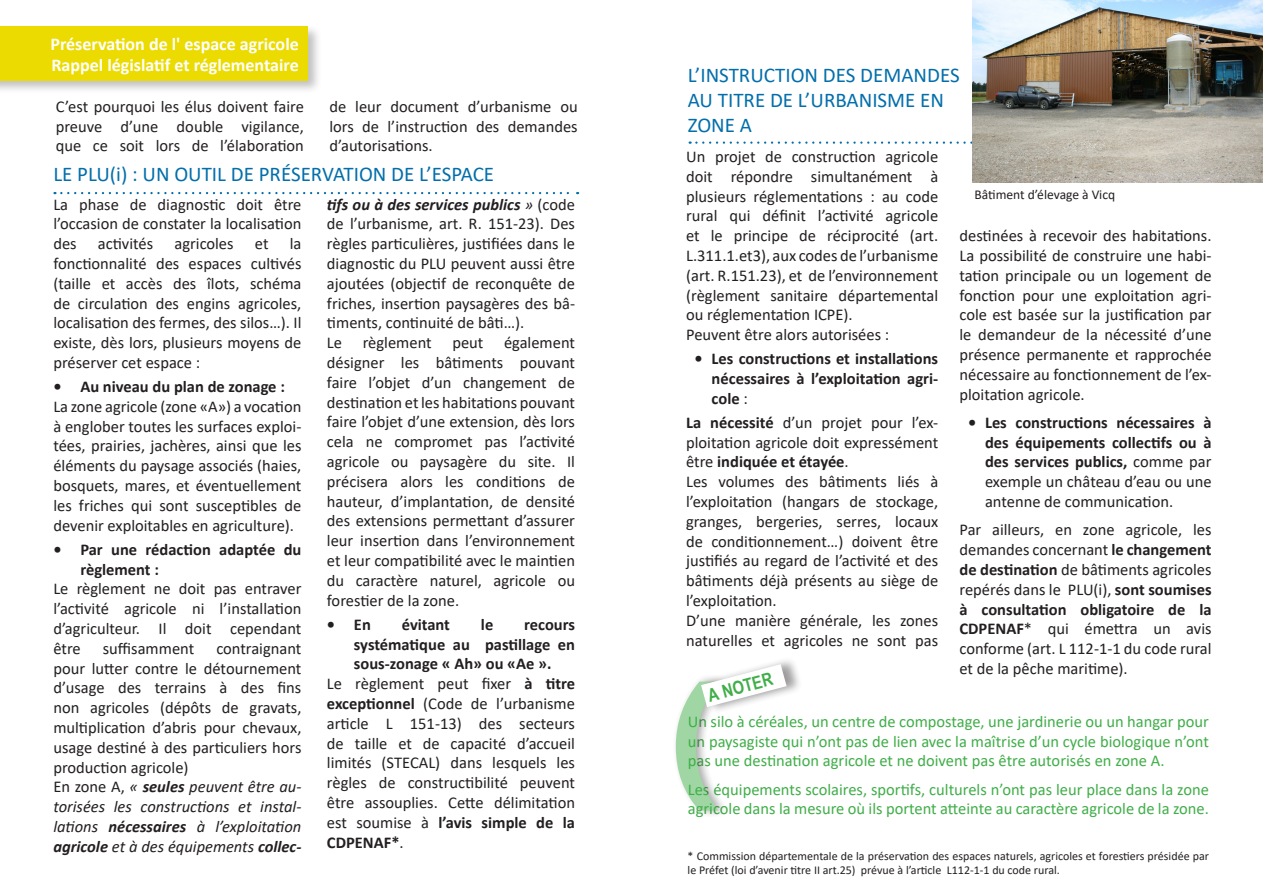
<style>
.page{position:relative;width:1263px;height:893px;background:#fff}
.page>*{position:absolute;margin:0;border:0;box-sizing:border-box;transform-origin:0 0}
.t1{font:700 150px "Microsoft Phags Pa";color:#40ae49}
.t2{font:21px/25.2px "Calibri";color:#026eab}
.t3{font:700 18px "Calibri";color:#fff}
.t4{font:700 18px "Arial Narrow";color:#40ae49}
.t5{font:16.5px/19.8px "Calibri";color:#231f20;text-align:justify}
.t6{font:16.5px/19.8px "Calibri";color:#40ae49;text-align:justify}
.t7{font:700 16.5px/19.8px "Calibri";color:#231f20;text-align:justify}
.t8{font:italic 16.5px/19.8px "Calibri";color:#231f20;text-align:justify}
.t9{font:13.5px "Calibri";color:#231f20}
.t10{font:12px/14.4px "Calibri";color:#231f20}
.s1{font-style:normal}
.s2{font-weight:700}
.s3{font-weight:700;font-style:italic}
.s4{font-style:italic}
.s5{font-weight:400}
</style>
<div class="page">
<div style="left:0;top:24px;width:322px;height:71px;background:#231f20;opacity:.28"></div>
<div style="left:0;top:27px;width:307px;height:54px;background:#ebdb01"></div>
<svg style="left:690px;top:141px;width:282px;height:3px"></svg>
<svg style="left:61px;top:192px;width:517px;height:2px"></svg>
<img style="left:972px;top:0;width:291px;height:183px">
<div style="left:671px;top:673px;width:58px;height:145px;background:#231f20;opacity:.75"></div>
<div style="left:702px;top:657px;width:100px;height:58px;background:#231f20;opacity:.44"></div>
<svg style="left:701px;top:664px;width:86px;height:43px"></svg>
<p class="t3" style="left:50px;top:31px;width:250px">Préservation de l' espace agricole</p>
<p class="t3" style="left:51px;top:53px;width:249px">Rappel législatif et réglementaire</p>
<p class="t5" style="left:56px;top:96px;width:250px">C’est pourquoi les élus doivent faire preuve d’une double vigilance, que ce soit lors de l’élaboration</p>
<p class="t5" style="left:329px;top:96px;width:250px">de leur document d’urbanisme ou lors de l’instruction des demandes d’autorisations.</p>
<p class="t2" style="left:53px;top:161px;width:442px">LE PLU(i) : UN OUTIL DE PRÉSERVATION DE L’ESPACE</p>
<p class="t5" style="left:53px;top:194px;width:250px">La phase de diagnostic doit être l’occasion de constater la localisation des</p>
<p class="t5" style="left:98px;top:233px;width:57px">activités</p>
<p class="t5" style="left:174px;top:233px;width:61px">agricoles</p>
<p class="t5" style="left:255px;top:233px;width:15px">et</p>
<p class="t5" style="left:53px;top:233px;width:250px;text-indent:236px">la fonctionnalité des espaces cultivés (taille et accès des îlots, schéma de circulation des engins agricoles, localisation des fermes, des silos…). Il existe, dès lors, plusieurs moyens de préserver cet espace :</p>
<p class="t7" style="left:53px;top:376px;width:233px">• Au niveau du plan de zonage :</p>
<p class="t5" style="left:53px;top:396px;width:250px">La zone agricole (zone «A») a vocation à englober toutes les surfaces exploi&shy;tées, prairies, jachères, ainsi que les éléments du paysage associés (haies, bosquets, mares, et éventuellement les friches qui sont susceptibles de devenir exploitables en agriculture).</p>
<p class="t7" style="left:80px;top:539px;width:223px;text-indent:-27px">• Par une rédaction adaptée du règlement :</p>
<p class="t5" style="left:53px;top:579px;width:250px">Le règlement ne doit pas entraver l’activité agricole ni l’installation d’agriculteur. Il doit cependant être</p>
<p class="t5" style="left:103px;top:638px;width:93px">suffisamment</p>
<p class="t5" style="left:53px;top:638px;width:250px;text-indent:163px">contraignant pour lutter contre le détournement d’usage des terrains à des fins non agricoles (dépôts de gravats, multiplication d’abris pour chevaux, usage destiné à des particuliers hors production agricole)</p>
<p class="t8" style="left:53px;top:776px;width:250px"><span class="s1">En zone A,</span> « <span class="s2">seules</span> peuvent être au&shy;torisées les constructions et instal&shy;lations <span class="s2">nécessaires</span> à l’exploitation <span class="s2">agricole</span> et à des équipements <span class="s2">collec-</span></p>
<p class="t5" style="left:327px;top:194px;width:250px"><span class="s3">tifs ou à des services publics</span> <span class="s4">»</span> (code de l’urbanisme, art. R. 151-23). Des règles particulières, justifiées dans le diagnostic du PLU peuvent aussi être ajoutées (objectif de reconquête de friches, insertion paysagères des bâ&shy;timents, continuité de bâti…).</p>
<p class="t5" style="left:327px;top:332px;width:17px">Le</p>
<p class="t5" style="left:363px;top:332px;width:70px">règlement</p>
<p class="t5" style="left:452px;top:332px;width:33px">peut</p>
<p class="t5" style="left:327px;top:332px;width:250px;text-indent:177px">également désigner les bâtiments pouvant faire l’objet d’un changement de destination et les habitations pouvant faire l’objet d’une extension, dès lors cela ne compromet pas l’activité agricole ou paysagère du site. Il précisera alors les conditions de hauteur, d’implantation, de densité des extensions permettant d’assurer leur insertion dans l’environnement et leur compatibilité avec le maintien du caractère naturel, agricole ou forestier de la zone.</p>
<p class="t7" style="left:327px;top:614px;width:45px">• En</p>
<p class="t7" style="left:402px;top:614px;width:50px">évitant</p>
<p class="t7" style="left:481px;top:614px;width:14px">le</p>
<p class="t7" style="left:354px;top:614px;width:223px;text-indent:170px">recours systématique au pastillage en sous-zonage « Ah» ou «Ae ».</p>
<p class="t5" style="left:327px;top:673px;width:250px">Le règlement peut fixer <span class="s2">à titre exceptionnel</span> (Code de l’urbanisme article L 151-13) des secteurs de taille et de capacité d’accueil limités (STECAL) dans lesquels les règles de constructibilité peuvent être assouplies. Cette délimitation est soumise à <span class="s2">l’avis simple de la CDPENAF*</span>.</p>
<p class="t2" style="left:688px;top:62px;width:273px">L’INSTRUCTION DES DEMANDES<br>AU TITRE DE L’URBANISME EN<br>ZONE A</p>
<p class="t5" style="left:686px;top:146px;width:254px">Un projet de construction agricole doit répondre simultanément à plusieurs réglementations : au code rural qui définit l’activité agricole et le principe de réciprocité (art.<br>L.311.1.et3), aux codes de l’urbanisme (art. R.151.23), et de l’environnement (règlement sanitaire départemental ou réglementation ICPE).</p>
<p class="t5" style="left:686px;top:324px;width:205px">Peuvent être alors autorisées :</p>
<p class="t7" style="left:712px;top:349px;width:228px;text-indent:-17px">• Les constructions et installations nécessaires à l’exploitation agri&shy;cole <span class="s5">:</span></p>
<p class="t5" style="left:686px;top:412px;width:254px"><span class="s2">La nécessité</span> d’un projet pour l’ex&shy;ploitation agricole doit expressément être <span class="s2">indiquée et étayée</span>.</p>
<p class="t5" style="left:686px;top:471px;width:254px">Les volumes des bâtiments liés à l’exploitation (hangars de stockage, granges, bergeries, serres, locaux de conditionnement…) doivent être justifiés au regard de l’activité et des bâtiments déjà présents au siège de l’exploitation.</p>
<p class="t5" style="left:686px;top:610px;width:254px">D’une manière générale, les zones naturelles et agricoles ne sont pas</p>
<p class="t9" style="left:974px;top:186px;width:142px">Bâtiment d’élevage à Vicq</p>
<p class="t5" style="left:959px;top:225px;width:254px">destinées à recevoir des habitations.<br>La possibilité de construire une habi&shy;tation principale ou un logement de fonction pour une exploitation agri&shy;cole est basée sur la justification par le demandeur de la nécessité d’une présence permanente et rapprochée nécessaire au fonctionnement de l’ex&shy;ploitation agricole.</p>
<p class="t7" style="left:985px;top:412px;width:228px;text-indent:-17px">• Les constructions nécessaires à des équipements collectifs ou à des services publics, <span class="s5">comme par exemple un château d’eau ou une antenne de communication.</span></p>
<p class="t5" style="left:959px;top:520px;width:254px">Par ailleurs, en zone agricole, les demandes concernant <span class="s2">le changement de destination</span> de bâtiments agricoles repérés dans le PLU(i), <span class="s2">sont soumises à consultation obligatoire de la CDPENAF</span>* qui émettra un avis conforme (art. L 112-1-1 du code rural et de la pêche maritime).</p>
<p class="t4" style="left:705px;top:682px;width:68px;rotate:-15deg">A NOTER</p>
<h1 class="t1" style="left:664px;top:626px;width:57px">(</h1>
<p class="t6" style="left:688px;top:711px;width:523px">Un silo à céréales, un centre de compostage, une jardinerie ou un hangar pour un paysagiste qui n’ont pas de lien avec la maîtrise d’un cycle biologique n’ont pas une destination agricole et ne doivent pas être autorisés en zone A.</p>
<p class="t6" style="left:688px;top:779px;width:523px">Les équipements scolaires, sportifs, culturels n’ont pas leur place dans la zone agricole dans la mesure où ils portent atteinte au caractère agricole de la zone.</p>
<p class="t10" style="left:688px;top:848px;width:523px">* Commission départementale de la préservation des espaces naturels, agricoles et forestiers présidée par le Préfet (loi d’avenir titre II art.25) prévue à l’article L112-1-1 du code rural.</p>
</div>
